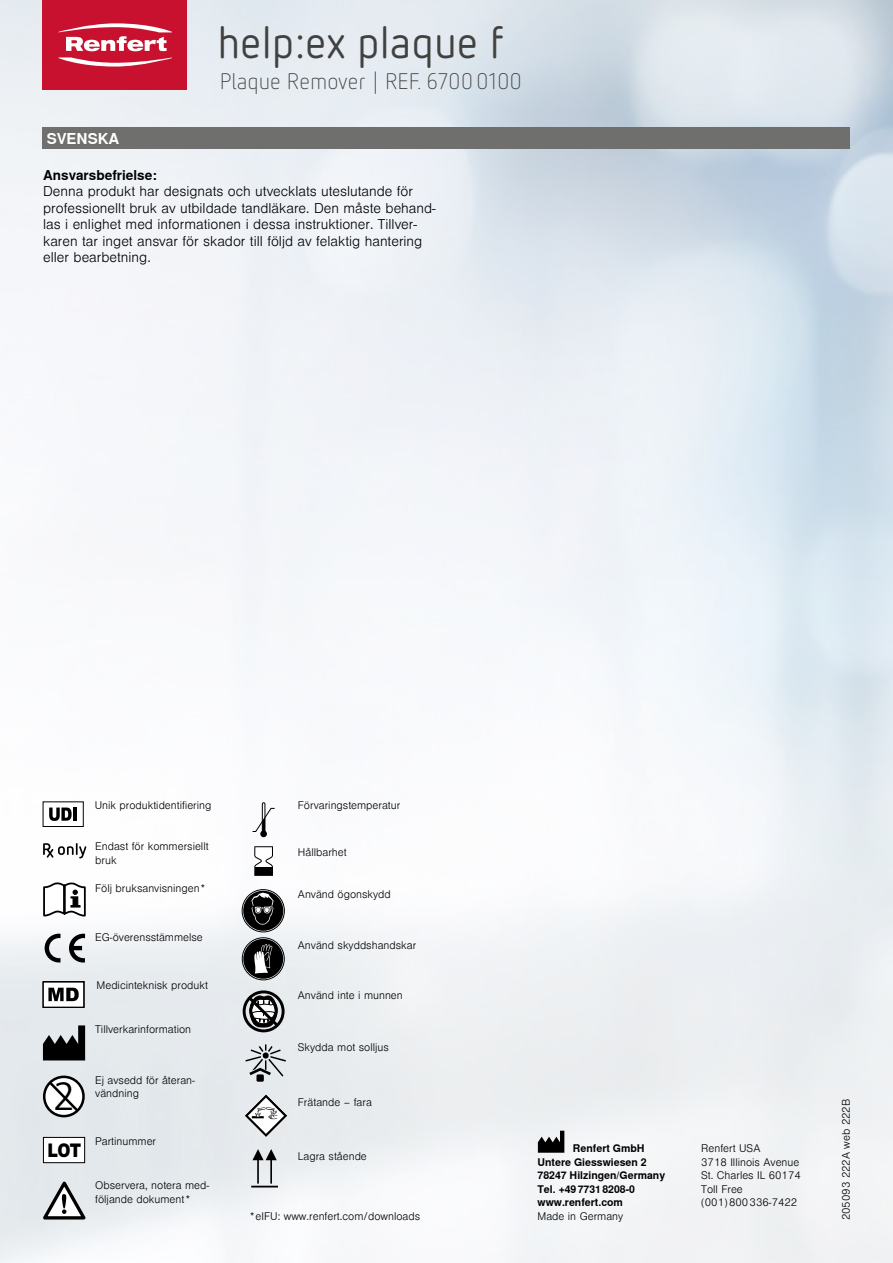
<style>
.page{position:relative;width:893px;height:1263px;background:#fff}
.page>*{position:absolute;margin:0;border:0;box-sizing:border-box;transform-origin:0 0}
.t1{font:45px "Netto Pro";color:#414140}
.t2{font:300 39.6px "Frutiger LT Std";color:#000}
.t3{font:300 22.5px "Netto Pro";color:#414140}
.t4{font:900 18.9px "Arial";color:#000;scale:.84 1}
.t5{font:700 15px "Nimbus Sans Global";color:#fff}
.t6{font:300 13.5px/16.5px "Nimbus Sans Global";color:#000}
.t7{font:700 13.5px "Nimbus Sans Global";color:#000}
.t8{font:300 10.5px/13.5px "Nimbus Sans Global";color:#000}
.t9{font:700 10.5px/13.5px "Nimbus Sans Global";color:#000}
</style>
<div class="page">
<img style="left:0;top:0;width:893px;height:1263px">
<div style="left:43px;top:128px;width:807px;height:21px;background:#6f6f6e"></div>
<div style="left:43px;top:0;width:144px;height:89px;background:#c8112e"></div>
<svg style="left:59px;top:57px;width:113px;height:10px"></svg>
<svg style="left:59px;top:23px;width:113px;height:28px"></svg>
<svg style="left:245px;top:1044px;width:41px;height:38px;background:#b7bbbd"></svg>
<svg style="left:69px;top:934px;width:16px;height:28px"></svg>
<svg style="left:45px;top:934px;width:15px;height:28px"></svg>
<svg style="left:243px;top:990px;width:42px;height:42px;background:#7a7b7c"></svg>
<svg style="left:43px;top:843px;width:43px;height:15px"></svg>
<svg style="left:254px;top:846px;width:19px;height:30px"></svg>
<svg style="left:42px;top:882px;width:45px;height:35px"></svg>
<div style="left:43px;top:1075px;width:42px;height:42px;border:3px solid #000;border-radius:50%"></div>
<svg style="left:47px;top:1079px;width:34px;height:35px"></svg>
<svg style="left:43px;top:1181px;width:43px;height:38px"></svg>
<div style="left:260px;top:830px;width:7px;height:7px;background:#000;border-radius:50%"></div>
<svg style="left:252px;top:802px;width:24px;height:31px"></svg>
<svg style="left:242px;top:889px;width:42px;height:43px"></svg>
<div style="left:242px;top:889px;width:43px;height:43px;border:1px solid #000;border-radius:50%"></div>
<div style="left:243px;top:891px;width:40px;height:40px;background:#000;border-radius:50%"></div>
<svg style="left:251px;top:892px;width:23px;height:32px"></svg>
<svg style="left:242px;top:938px;width:42px;height:42px"></svg>
<div style="left:242px;top:937px;width:42px;height:43px;border:1px solid #000;border-radius:50%"></div>
<div style="left:243px;top:939px;width:40px;height:40px;background:#000;border-radius:50%"></div>
<svg style="left:254px;top:944px;width:18px;height:29px"></svg>
<svg style="left:43px;top:1025px;width:42px;height:35px"></svg>
<div style="left:43px;top:1137px;width:42px;height:26px;background:#fff"></div>
<div style="left:43px;top:1137px;width:42px;height:26px;border:1px solid #000"></div>
<svg style="left:43px;top:981px;width:42px;height:27px"></svg>
<div style="left:43px;top:802px;width:40px;height:24px;background:#fff"></div>
<div style="left:43px;top:801px;width:41px;height:26px;border:1px solid #000"></div>
<svg style="left:49px;top:807px;width:23px;height:14px"></svg>
<hr style="left:73px;top:807px;width:3px;height:14px;background:#000">
<svg style="left:245px;top:1094px;width:42px;height:43px"></svg>
<hr style="left:257px;top:1159px;width:2px;height:24px;background:#000">
<hr style="left:270px;top:1159px;width:2px;height:24px;background:#000">
<svg style="left:252px;top:1149px;width:25px;height:11px"></svg>
<svg style="left:251px;top:1186px;width:27px;height:1px"></svg>
<svg style="left:538px;top:1131px;width:26px;height:22px"></svg>
<h1 class="t1" style="left:217px;top:13px;width:287px">help:ex plaque f</h1>
<h3 class="t5" style="left:47px;top:130px;width:74px">SVENSKA</h3>
<h3 class="t3" style="left:220px;top:67px;width:304px">Plaque Remover | REF. 67000100</h3>
<p class="t7" style="left:43px;top:167px;width:115px">Ansvarsbefrielse:</p>
<p class="t6" style="left:43px;top:184px;width:394px">Denna produkt har designats och utvecklats uteslutande för professionellt bruk av utbildade tandläkare. Den måste behand&shy;las i enlighet med informationen i dessa instruktioner. Tillver&shy;karen tar inget ansvar för skador till följd av felaktig hantering eller bearbetning.</p>
<p class="t8" style="left:95px;top:799px;width:118px">Unik produktidentifiering</p>
<p class="t8" style="left:95px;top:840px;width:115px">Endast för kommersiellt bruk</p>
<p class="t8" style="left:95px;top:882px;width:112px">Följ bruksanvisningen *</p>
<p class="t8" style="left:95px;top:930px;width:109px">EG-överensstämmelse</p>
<p class="t8" style="left:97px;top:978px;width:113px">Medicinteknisk produkt</p>
<p class="t8" style="left:95px;top:1023px;width:98px">Tillverkarinformation</p>
<h2 class="t2" style="left:53px;top:1073px;width:23px">2</h2>
<h3 class="t4" style="left:48px;top:1136px;width:42px">LOT</h3>
<p class="t8" style="left:95px;top:1073px;width:101px">Ej avsedd för återan&shy;vändning</p>
<p class="t8" style="left:95px;top:1135px;width:63px">Partinummer</p>
<p class="t8" style="left:95px;top:1179px;width:116px">Observera, notera med&shy;följande dokument *</p>
<p class="t8" style="left:298px;top:799px;width:104px">Förvaringstemperatur</p>
<p class="t8" style="left:298px;top:845px;width:50px">Hållbarhet</p>
<p class="t8" style="left:298px;top:887px;width:94px">Använd ögonskydd</p>
<p class="t8" style="left:298px;top:938px;width:120px">Använd skyddshandskar</p>
<p class="t8" style="left:298px;top:989px;width:106px">Använd inte i munnen</p>
<p class="t8" style="left:298px;top:1041px;width:93px">Skydda mot solljus</p>
<p class="t8" style="left:298px;top:1096px;width:76px">Frätande – fara</p>
<p class="t8" style="left:298px;top:1149px;width:70px">Lagra stående</p>
<p class="t8" style="left:250px;top:1209px;width:172px">* eIFU: www.renfert.com/downloads</p>
<p class="t9" style="left:537px;top:1142px;width:129px;text-indent:35px">Renfert GmbH<br>Untere Giesswiesen 2<br>78247 Hilzingen/Germany<br>Tel. +49 7731 8208-0 www.renfert.com</p>
<p class="t8" style="left:537px;top:1209px;width:87px">Made in Germany</p>
<p class="t8" style="left:701px;top:1142px;width:101px">Renfert USA<br>3718 Illinois Avenue<br>St. Charles IL 60174<br>Toll Free<br>(001) 800 336-7422</p>
<p class="t8" style="left:839px;top:1220px;width:123px;rotate:-90deg">205093 222A web 222B</p>
</div>
